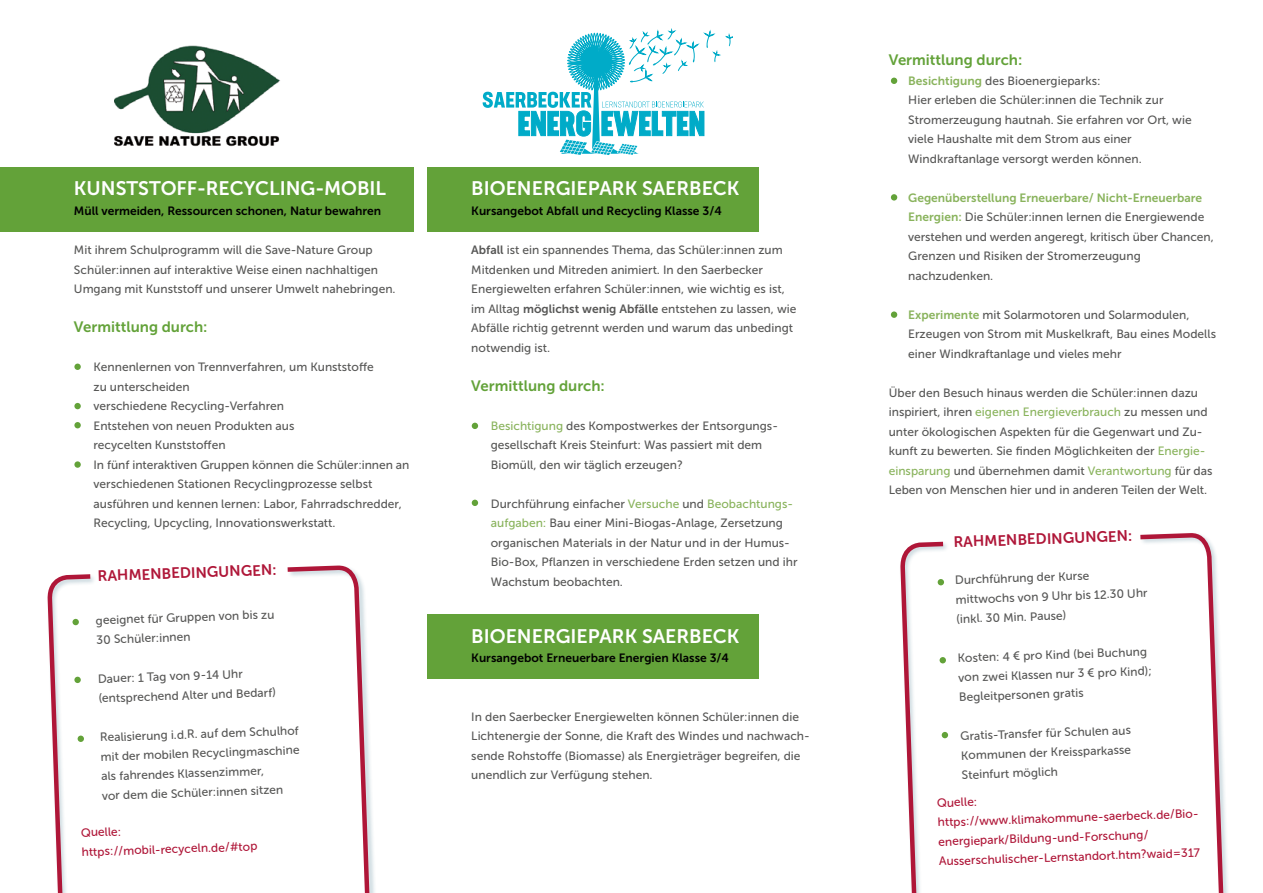
<style>
.page{position:relative;width:1263px;height:893px;background:#fff}
.page>*{position:absolute;margin:0;border:0;box-sizing:border-box;transform-origin:0 0}
.t1{font:19.5px "Museo Sans 700";color:#fff}
.t2{font:15px "Museo Sans 700";color:#63a239}
.t3{font:15px "Museo Sans 700";color:#af1638}
.t4{font:12px/19.5px "Museo Sans 500";color:#575756}
.t5{font:12px/19.5px "Museo Sans 500";color:#af1638}
.t6{font:12px "Museo Sans 700";color:#000}
.t7{font:12px "Museo Sans 700";color:#89b35c}
.s1{font-family:"Museo Sans 700"}
.s2{color:#89b35c}
.s3{font-family:"Museo Sans 700";color:#89b35c}
</style>
<div class="page">
<div style="left:427px;top:614px;width:332px;height:65px;background:#63a239"></div>
<svg style="left:726px;top:35px;width:7px;height:11px"></svg>
<svg style="left:483px;top:30px;width:237px;height:125px"></svg>
<svg style="left:49px;top:363px;width:323px;height:530px"></svg>
<svg style="left:902px;top:533px;width:323px;height:360px"></svg>
<div style="left:0;top:167px;width:413px;height:65px;background:#63a239"></div>
<div style="left:427px;top:167px;width:332px;height:65px;background:#63a239"></div>
<img style="left:115px;top:45px;width:165px;height:102px">
<div style="left:74px;top:364px;width:7px;height:6px;background:#63a239;border-radius:50%"></div>
<div style="left:74px;top:422px;width:7px;height:6px;background:#63a239;border-radius:50%"></div>
<svg style="left:74px;top:461px;width:7px;height:7px"></svg>
<svg style="left:472px;top:500px;width:6px;height:6px"></svg>
<svg style="left:472px;top:423px;width:6px;height:6px"></svg>
<div style="left:74px;top:403px;width:7px;height:6px;background:#63a239;border-radius:50%"></div>
<svg style="left:78px;top:736px;width:6px;height:6px"></svg>
<svg style="left:942px;top:732px;width:6px;height:6px"></svg>
<div style="left:74px;top:677px;width:7px;height:6px;background:#63a239;border-radius:50%"></div>
<div style="left:939px;top:657px;width:7px;height:6px;background:#63a239;border-radius:50%"></div>
<div style="left:72px;top:619px;width:7px;height:6px;background:#63a239;border-radius:50%"></div>
<svg style="left:938px;top:579px;width:6px;height:6px"></svg>
<svg style="left:891px;top:78px;width:6px;height:6px"></svg>
<div style="left:891px;top:194px;width:6px;height:7px;background:#63a239;border-radius:50%"></div>
<div style="left:891px;top:311px;width:6px;height:7px;background:#63a239;border-radius:50%"></div>
<h1 class="t1" style="left:74px;top:178px;width:314px">KUNSTSTOFF-RECYCLING-MOBIL</h1>
<p class="t6" style="left:74px;top:204px;width:309px">Müll vermeiden, Ressourcen schonen, Natur bewahren</p>
<p class="t4" style="left:74px;top:240px;width:323px">Mit ihrem Schulprogramm will die Save-Nature Group<br>Schüler:innen auf interaktive Weise einen nachhaltigen<br>Umgang mit Kunststoff und unserer Umwelt nahebringen.</p>
<p class="t2" style="left:74px;top:318px;width:135px">Vermittlung durch:</p>
<p class="t4" style="left:93px;top:357px;width:317px">Kennenlernen von Trennverfahren, um Kunststoffe<br>zu unterscheiden<br>verschiedene Recycling-Verfahren<br>Entstehen von neuen Produkten aus<br>recycelten Kunststoffen<br>In fünf interaktiven Gruppen können die Schüler:innen an verschiedenen Stationen Recyclingprozesse selbst ausführen und kennen lernen: Labor, Fahrradschredder, Recycling, Upcycling, Innovationswerkstatt.</p>
<p class="t3" style="left:97px;top:567px;width:180px;rotate:-2deg">RAHMENBEDINGUNGEN:</p>
<p class="t4" style="left:95px;top:611px;width:180px;rotate:-2deg">geeignet für Gruppen von bis zu<br>30 Schüler:innen</p>
<p class="t4" style="left:98px;top:669px;width:179px;rotate:-2deg">Dauer: 1 Tag von 9-14 Uhr (entsprechend Alter und Bedarf)</p>
<p class="t4" style="left:100px;top:728px;width:201px;rotate:-2deg">Realisierung i.d.R. auf dem Schulhof mit der mobilen Recyclingmaschine als fahrendes Klassenzimmer,<br>vor dem die Schüler:innen sitzen</p>
<p class="t5" style="left:81px;top:823px;width:177px;rotate:-2deg">Quelle: https://mobil-recyceln.de/#top</p>
<h1 class="t1" style="left:471px;top:178px;width:270px">BIOENERGIEPARK SAERBECK</h1>
<p class="t6" style="left:471px;top:204px;width:252px">Kursangebot Abfall und Recycling Klasse 3/4</p>
<p class="t4" style="left:471px;top:240px;width:327px"><span class="s1">Abfall</span> ist ein spannendes Thema, das Schüler:innen zum Mitdenken und Mitreden animiert. In den Saerbecker Energiewelten erfahren Schüler:innen, wie wichtig es ist, im Alltag <span class="s1">möglichst wenig Abfälle</span> entstehen zu lassen, wie Abfälle richtig getrennt werden und warum das unbedingt notwendig ist.</p>
<p class="t2" style="left:471px;top:377px;width:135px">Vermittlung durch:</p>
<p class="t4" style="left:491px;top:416px;width:289px"><span class="s2">Besichtigung</span> des Kompostwerkes der Entsorgungs&shy;gesellschaft Kreis Steinfurt: Was passiert mit dem<br>Biomüll, den wir täglich erzeugen?</p>
<p class="t4" style="left:491px;top:494px;width:308px">Durchführung einfacher <span class="s2">Versuche</span> und <span class="s2">Beobachtungs&shy;aufgaben:</span> Bau einer Mini-Biogas-Anlage, Zersetzung organischen Materials in der Natur und in der Humus-Bio-Box, Pflanzen in verschiedene Erden setzen und ihr Wachstum beobachten.</p>
<h1 class="t1" style="left:471px;top:625px;width:270px">BIOENERGIEPARK SAERBECK</h1>
<p class="t6" style="left:471px;top:652px;width:259px">Kursangebot Erneuerbare Energien Klasse 3/4</p>
<p class="t4" style="left:471px;top:707px;width:340px">In den Saerbecker Energiewelten können Schüler:innen die Lichtenergie der Sonne, die Kraft des Windes und nachwach&shy;sende Rohstoffe (Biomasse) als Energieträger begreifen, die unendlich zur Verfügung stehen.</p>
<p class="t2" style="left:889px;top:52px;width:135px">Vermittlung durch:</p>
<p class="t4" style="left:908px;top:71px;width:285px"><span class="s3">Besichtigung</span> des Bioenergieparks:<br>Hier erleben die Schüler:innen die Technik zur Stromerzeugung hautnah. Sie erfahren vor Ort, wie viele Haushalte mit dem Strom aus einer Windkraftanlage versorgt werden können.</p>
<p class="t7" style="left:908px;top:191px;width:295px">Gegenüberstellung Erneuerbare/ Nicht-Erneuerbare</p>
<p class="t4" style="left:908px;top:207px;width:307px"><span class="s3">Energien:</span> Die Schüler:innen lernen die Energiewende verstehen und werden angeregt, kritisch über Chancen, Grenzen und Risiken der Stromerzeugung nachzudenken.</p>
<p class="t4" style="left:908px;top:305px;width:309px"><span class="s3">Experimente</span> mit Solarmotoren und Solarmodulen,<br>Erzeugen von Strom mit Muskelkraft, Bau eines Modells einer Windkraftanlage und vieles mehr</p>
<p class="t4" style="left:889px;top:383px;width:325px">Über den Besuch hinaus werden die Schüler:innen dazu inspiriert, ihren <span class="s2">eigenen Energieverbrauch</span> zu messen und unter ökologischen Aspekten für die Gegenwart und Zu&shy;kunft zu bewerten. Sie finden Möglichkeiten der <span class="s2">Energie&shy;einsparung</span> und übernehmen damit <span class="s2">Verantwortung</span> für das Leben von Menschen hier und in anderen Teilen der Welt.</p>
<p class="t3" style="left:953px;top:533px;width:180px;rotate:-2deg">RAHMENBEDINGUNGEN:</p>
<p class="t4" style="left:955px;top:570px;width:194px;rotate:-2deg">Durchführung der Kurse mittwochs von 9 Uhr bis 12.30 Uhr (inkl. 30 Min. Pause)</p>
<p class="t4" style="left:957px;top:648px;width:195px;rotate:-2deg">Kosten: 4 € pro Kind (bei Buchung von zwei Klassen nur 3 € pro Kind);<br>Begleitpersonen gratis</p>
<p class="t4" style="left:960px;top:726px;width:172px;text-align:justify;rotate:-2deg">Gratis-Transfer für Schulen aus Kommunen der Kreissparkasse Steinfurt möglich</p>
<p class="t5" style="left:937px;top:793px;width:263px;rotate:-2deg">Quelle: https://www.klimakommune-saerbeck.de/Bio&shy;energiepark/Bildung-und-Forschung/ Ausserschulischer-Lernstandort.htm?waid=317</p>
</div>
